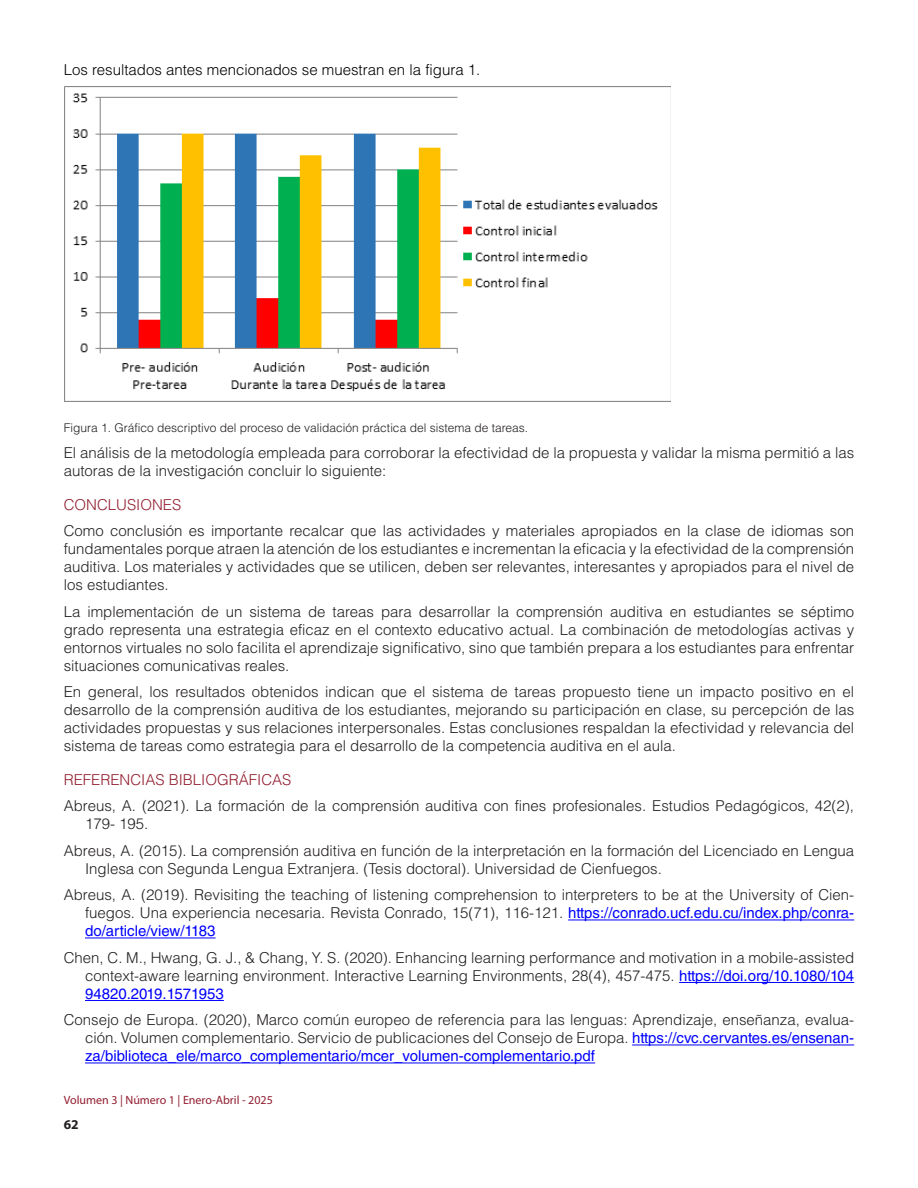
<style>
.page{position:relative;width:918px;height:1188px;background:#fff}
.page>*{position:absolute;margin:0;border:0;box-sizing:border-box;transform-origin:0 0}
.TEXTO{font:300 15px/18px "Helvetica LT Std";color:#231f20;text-align:justify}
.TEXTO_BIBLIOGRAFÍA{font:300 15px/18px "Helvetica LT Std";color:#231f20;text-align:justify}
.TEXTO-2{font:300 15px "Helvetica LT Std";color:#000}
.TITULOS_rojo{font:300 15px "Helvetica LT Std";color:#921e30}
.t1{font:700 13.5px "Myriad Pro";color:#231f20}
.Notas_al_pie{font:300 12px "Helvetica LT Std";color:#231f20}
.t2{font:12px "Myriad Pro";color:#921e30}
.s1{font-weight:400;color:#00f}
</style>
<div class="page">
<hr style="left:568px;top:920px;width:286px;height:1px;background:#00f">
<hr style="left:85px;top:938px;width:131px;height:1px;background:#00f">
<hr style="left:679px;top:982px;width:175px;height:1px;background:#00f">
<hr style="left:85px;top:1000px;width:139px;height:1px;background:#00f">
<hr style="left:632px;top:1045px;width:222px;height:1px;background:#00f">
<hr style="left:85px;top:1063px;width:510px;height:1px;background:#00f">
<img style="left:64px;top:87px;width:607px;height:314px">
<p class="TEXTO-2" style="left:64px;top:60px;width:418px">Los resultados antes mencionados se muestran en la figura 1.</p>
<p class="Notas_al_pie" style="left:64px;top:420px;width:466px">Figura 1. Gráfico descriptivo del proceso de validación práctica del sistema de tareas.</p>
<p class="TEXTO" style="left:64px;top:444px;width:792px">El análisis de la metodología empleada para corroborar la efectividad de la propuesta y validar la misma permitió a las autoras de la investigación concluir lo siguiente:</p>
<p class="TITULOS_rojo" style="left:64px;top:495px;width:119px">CONCLUSIONES</p>
<p class="TEXTO" style="left:64px;top:522px;width:792px">Como conclusión es importante recalcar que las actividades y materiales apropiados en la clase de idiomas son fundamentales porque atraen la atención de los estudiantes e incrementan la eficacia y la efectividad de la comprensión auditiva. Los materiales y actividades que se utilicen, deben ser relevantes, interesantes y apropiados para el nivel de los estudiantes.</p>
<p class="TEXTO" style="left:64px;top:602px;width:792px">La implementación de un sistema de tareas para desarrollar la comprensión auditiva en estudiantes se séptimo grado representa una estrategia eficaz en el contexto educativo actual. La combinación de metodologías activas y entornos virtuales no solo facilita el aprendizaje significativo, sino que también prepara a los estudiantes para enfrentar situaciones comunicativas reales.</p>
<p class="TEXTO" style="left:64px;top:683px;width:792px">En general, los resultados obtenidos indican que el sistema de tareas propuesto tiene un impacto positivo en el desarrollo de la comprensión auditiva de los estudiantes, mejorando su participación en clase, su percepción de las actividades propuestas y sus relaciones interpersonales. Estas conclusiones respaldan la efectividad y relevancia del sistema de tareas como estrategia para el desarrollo de la competencia auditiva en el aula.</p>
<p class="TITULOS_rojo" style="left:64px;top:770px;width:229px">REFERENCIAS BIBLIOGRÁFICAS</p>
<p class="TEXTO_BIBLIOGRAFÍA" style="left:85px;top:797px;width:771px;text-indent:-21px">Abreus, A. (2021). La formación de la comprensión auditiva con fines profesionales. Estudios Pedagógicos, 42(2),<br>179- 195.</p>
<p class="TEXTO_BIBLIOGRAFÍA" style="left:85px;top:841px;width:771px;text-indent:-21px">Abreus, A. (2015). La comprensión auditiva en función de la interpretación en la formación del Licenciado en Lengua<br>Inglesa con Segunda Lengua Extranjera. (Tesis doctoral). Universidad de Cienfuegos.</p>
<p class="TEXTO_BIBLIOGRAFÍA" style="left:85px;top:886px;width:771px;text-indent:-21px">Abreus, A. (2019). Revisiting the teaching of listening comprehension to interpreters to be at the University of Cien&shy;fuegos. Una experiencia necesaria. Revista Conrado, 15(71), 116-121. <span class="s1">https://conrado.ucf.edu.cu/index.php/conra&shy;do/article/view/1183</span></p>
<p class="TEXTO_BIBLIOGRAFÍA" style="left:85px;top:948px;width:771px;text-indent:-21px">Chen, C. M., Hwang, G. J., &amp; Chang, Y. S. (2020). Enhancing learning performance and motivation in a mobile-assisted context-aware learning environment. Interactive Learning Environments, 28(4), 457-475. <span class="s1">https://doi.org/10.1080/104<br>94820.2019.1571953</span></p>
<p class="TEXTO_BIBLIOGRAFÍA" style="left:85px;top:1011px;width:771px;text-indent:-21px">Consejo de Europa. (2020), Marco común europeo de referencia para las lenguas: Aprendizaje, enseñanza, evalua&shy;ción. Volumen complementario. Servicio de publicaciones del Consejo de Europa. <span class="s1">https://cvc.cervantes.es/ensenan&shy;za/biblioteca_ele/marco_complementario/mcer_volumen-complementario.pdf</span></p>
<p class="t2" style="left:64px;top:1093px;width:211px">Volumen 3 | Número 1 | Enero-Abril - 2025</p>
<p class="t1" style="left:64px;top:1116px;width:16px">62</p>
</div>
